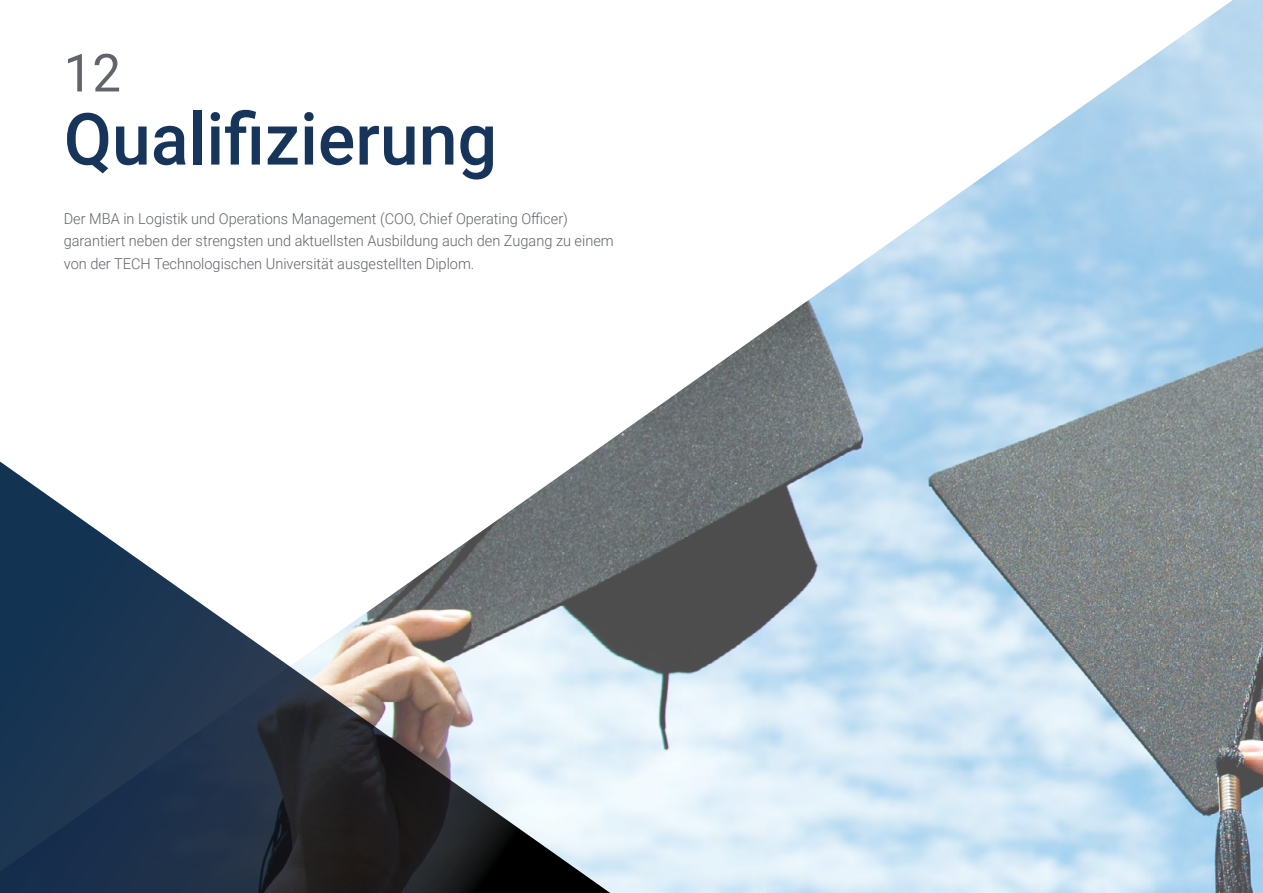
<style>
.page{position:relative;width:1263px;height:893px;background:#fff}
.page>*{position:absolute;margin:0;border:0;box-sizing:border-box;transform-origin:0 0}
.t1{font:500 72px "Roboto";color:#17355b}
.t2{font:52.5px "Roboto";color:#61646a}
.t3{font:300 15px/22.5px "Roboto";color:#61646a}
</style>
<div class="page">
<img style="left:602px;top:0;width:661px;height:893px">
<svg style="left:0;top:446px;width:640px;height:447px"></svg>
<h2 class="t2" style="left:64px;top:36px;width:59px">12</h2>
<h1 class="t1" style="left:64px;top:89px;width:435px">Qualifizierung</h1>
<p class="t3" style="left:64px;top:207px;width:551px">Der MBA in Logistik und Operations Management (COO, Chief Operating Officer) garantiert neben der strengsten und aktuellsten Ausbildung auch den Zugang zu einem von der TECH Technologischen Universität ausgestellten Diplom.</p>
</div>
